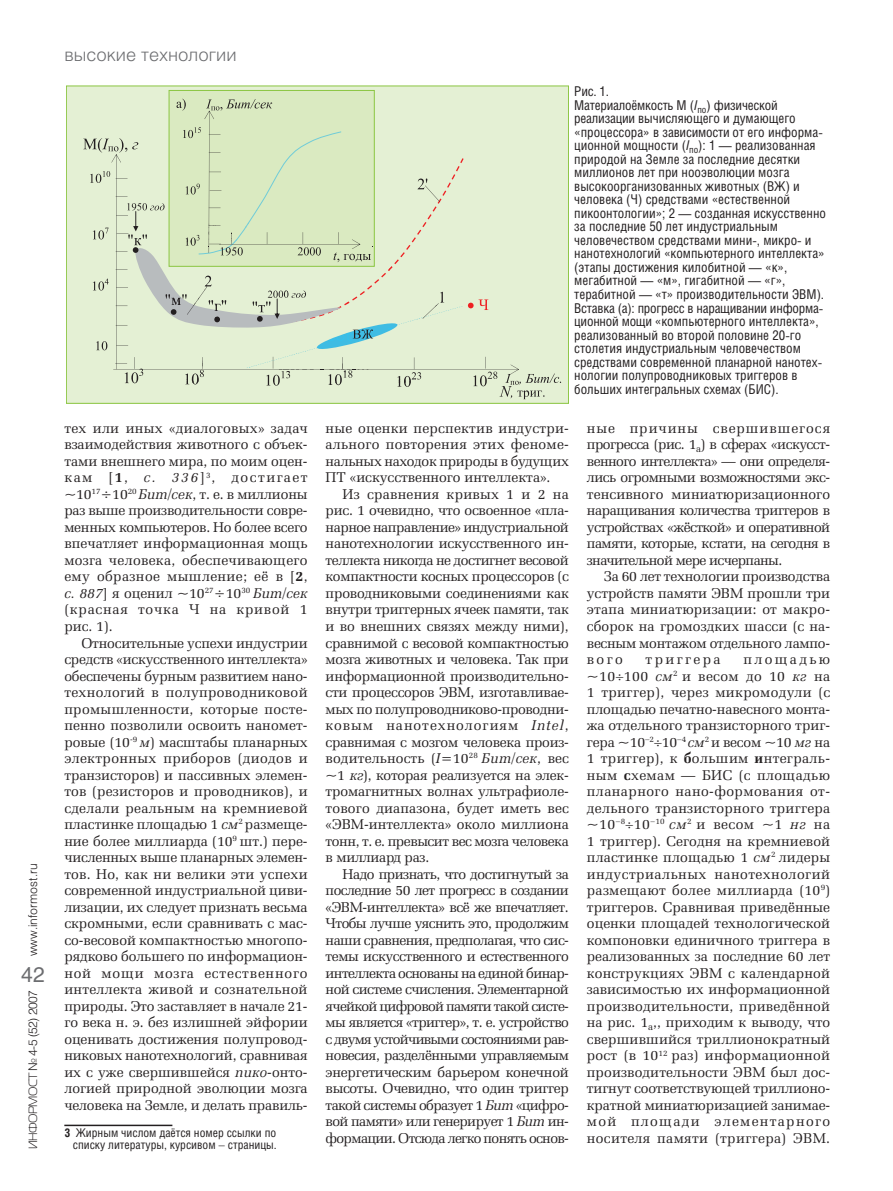
<style>
.page{position:relative;width:893px;height:1191px;background:#fff}
.page>*{position:absolute;margin:0;border:0;box-sizing:border-box;transform-origin:0 0}
.t1{font:21px "Helios";color:#6c6d70}
.t2{font:300 18px "Helios";color:#6c6d70}
.t3{font:14.25px/16.5px "Zapf Elliptical 711 CBT";letter-spacing:-.01em;color:#231f20;text-align:justify}
.t4{font:14.25px "Zapf Elliptical 711 CBT";letter-spacing:.165em;color:#231f20}
.t5{font:13.5px/13.5px "Helios Cond";color:#231f20}
.t6{font:12px/12px "Helios Cond";color:#231f20;text-align:right}
.t7{font:300 12px "Helios";color:#231f20}
.s1{font-family:"Magistral C";font-weight:400}
.s2{font-weight:700}
.s3{font-style:italic}
</style>
<div class="page">
<hr style="left:64px;top:1124px;width:108px;height:1px;background:#231f20">
<div style="left:66px;top:86px;width:502px;height:317px;background:#e4f0d4"></div>
<div style="left:66px;top:86px;width:503px;height:317px;border:1px solid #8bc642"></div>
<div style="left:169px;top:90px;width:205px;height:176px;background:#daeac1;border:1px solid #8bc642"></div>
<svg style="left:83px;top:99px;width:478px;height:300px"></svg>
<p class="t7" style="left:28px;top:956px;width:94px;rotate:-90deg">www.informost.ru</p>
<h1 class="t1" style="left:21px;top:966px;width:25px">42</h1>
<p class="t7" style="left:29px;top:1149px;width:161px;rotate:-90deg"><span class="s1">ИНФОРМОСТ</span> № 4-5 (52) 2007</p>
<p class="t2" style="left:64px;top:48px;width:174px">высокие технологии</p>
<p class="t3" style="left:64px;top:421px;width:245px">тех или иных «диалоговых» задач взаимодействия животного с объек&shy;тами внешнего мира, по моим оцен&shy;кам [<span class="s2">1</span>, <span class="s3">с. 336</span>]<sup>3</sup>, достигает ~10<sup>17</sup>÷10<sup>20</sup> <span class="s3">Бит/сек</span>, т. е. в миллионы раз выше производительности совре&shy;менных компьютеров. Но более всего впечатляет информационная мощь мозга человека, обеспечивающего ему образное мышление; её в [<span class="s2">2</span>, <span class="s3">с. 887</span>] я оценил ~10<sup>27</sup>÷10<sup>30</sup> <span class="s3">Бит/сек </span>(красная точка Ч на кривой 1 рис. 1).</p>
<p class="t3" style="left:64px;top:635px;width:245px;text-indent:17px">Относительные успехи индустрии средств «искусственного интеллекта» обеспечены бурным развитием нано&shy;технологий в полупроводниковой промышленности, которые посте&shy;пенно позволили освоить наномет&shy;ровые (10<sup>-9</sup> <span class="s3">м</span>) масштабы планарных электронных приборов (диодов и транзисторов) и пассивных элемен&shy;тов (резисторов и проводников), и сделали реальным на кремниевой пластинке площадью 1 <span class="s3">см</span><sup>2</sup> размеще&shy;ние более миллиарда (10<sup>9</sup> шт.) пере&shy;численных выше планарных элемен&shy;тов. Но, как ни велики эти успехи современной индустриальной циви&shy;лизации, их следует признать весьма скромными, если сравнивать с мас&shy;со-весовой компактностью многопо&shy;рядково большего по информацион&shy;ной мощи мозга естественного интеллекта живой и сознательной природы. Это заставляет в начале 21- го века н. э. без излишней эйфории оценивать достижения полупровод&shy;никовых нанотехнологий, сравнивая их с уже свершившейся <span class="s3">пико</span>-онто&shy;логией природной эволюции мозга человека на Земле, и делать правиль-</p>
<p class="t6" style="left:64px;top:1127px;width:214px"><span class="s2">3</span> Жирным числом даётся номер ссылки по списку литературы, курсивом − страницы.</p>
<p class="t5" style="left:574px;top:86px;width:253px">Рис. 1.<br>Материалоёмкость М (<span class="s3">I</span><sub>по</sub>) физической реализации вычисляющего и думающего «процессора» в зависимости от его информа&shy;ционной мощности (<span class="s3">I</span><sub>по</sub>): 1 — реализованная природой на Земле за последние десятки миллионов лет при нооэволюции мозга высокоорганизованных животных (ВЖ) и человека (Ч) средствами «естественной пикоонтологии»; 2 — созданная искусственно за последние 50 лет индустриальным человечеством средствами мини-, микро- и нанотехнологий «компьютерного интеллекта» (этапы достижения килобитной — «к», мегабитной — «м», гигабитной — «г», терабитной — «т» производительности ЭВМ).<br>Вставка (а): прогресс в наращивании информа&shy;ционной мощи «компьютерного интеллекта», реализованный во второй половине 20-го столетия индустриальным человечеством средствами современной планарной нанотех&shy;нологии полупроводниковых триггеров в больших интегральных схемах (БИС).</p>
<p class="t3" style="left:325px;top:421px;width:245px">ные оценки перспектив индустри&shy;ального повторения этих феноме&shy;нальных находок природы в будущих ПТ «искусственного интеллекта».</p>
<p class="t3" style="left:325px;top:487px;width:245px;text-indent:17px">Из сравнения кривых 1 и 2 на рис. 1 очевидно, что освоенное «пла&shy;нарное направление» индустриальной нанотехнологии искусственного ин&shy;теллекта никогда не достигнет весовой компактности косных процессоров (с проводниковыми соединениями как внутри триггерных ячеек памяти, так и во внешних связях между ними), сравнимой с весовой компактностью мозга животных и человека. Так при информационной производительно&shy;сти процессоров ЭВМ, изготавливае&shy;мых по полупроводниково-проводни&shy;ковым нанотехнологиям <span class="s3">Intel</span>, сравнимая с мозгом человека произ&shy;водительность (<span class="s3">I</span>=10<sup>28</sup> <span class="s3">Бит/сек</span>, вес ~1 <span class="s3">кг</span>), которая реализуется на элек&shy;тромагнитных волнах ультрафиоле&shy;тового диапазона, будет иметь вес «ЭВМ-интеллекта» около миллиона тонн, т. е. превысит вес мозга человека в миллиард раз.</p>
<p class="t3" style="left:325px;top:866px;width:245px;text-indent:17px">Надо признать, что достигнутый за последние 50 лет прогресс в создании «ЭВМ-интеллекта» всё же впечатляет.<br>Чтобы лучше уяснить это, продолжим наши сравнения, предполагая, что сис&shy;темы искусственного и естественного интеллекта основаны на единой бинар&shy;ной системе счисления. Элементарной ячейкой цифровой памяти такой систе&shy;мы является «триггер», т. е. устройство с двумя устойчивыми состояниями рав&shy;новесия, разделёнными управляемым энергетическим барьером конечной высоты. Очевидно, что один триггер такой системы образует 1 <span class="s3">Бит</span> «цифро&shy;вой памяти» или генерирует 1 <span class="s3">Бит</span> ин&shy;формации. Отсюда легко понять основ-</p>
<p class="t3" style="left:587px;top:421px;width:245px">ные причины свершившегося прогресса (рис. 1<sub>а</sub>) в сферах «искусст&shy;венного интеллекта» — они определя&shy;лись огромными возможностями экс&shy;тенсивного миниатюризационного наращивания количества триггеров в устройствах «жёсткой» и оперативной памяти, которые, кстати, на сегодня в значительной мере исчерпаны.</p>
<p class="t3" style="left:587px;top:569px;width:245px;text-indent:17px">За 60 лет технологии производства устройств памяти ЭВМ прошли три этапа миниатюризации: от макро&shy;сборок на громоздких шасси (с на&shy;весным монтажом отдельного лампо&shy;вого</p>
<p class="t4" style="left:645px;top:653px;width:76px">триггера</p>
<p class="t3" style="left:587px;top:652px;width:245px;text-indent:156px">площадью ~10 100 <span class="s3">см</span><sup>2</sup> и весом до 10 <span class="s3">кг</span> на 1 триггер), через микромодули (с площадью печатно-навесного монта&shy;жа отдельного транзисторного триг&shy;гера ~10−<sup>2</sup> 10−<sup>4</sup> <span class="s3">см</span><sup>2</sup> и весом ~10 <span class="s3">мг</span> на 1 триггер), к <span class="s2">б</span>ольшим <span class="s2">и</span>нтеграль&shy;ным <span class="s2">с</span>хемам — БИС (с площадью планарного нано-формования от&shy;дельного транзисторного триггера ~10−<sup>8</sup> 10−<sup>10</sup> <span class="s3">см</span><sup>2</sup> и весом ~1 <span class="s3">нг</span> на 1 триггер). Сегодня на кремниевой пластинке площадью 1 <span class="s3">см</span><sup>2</sup> лидеры индустриальных нанотехнологий размещают более миллиарда (10<sup>9</sup>) триггеров. Сравнивая приведённые оценки площадей технологической компоновки единичного триггера в реализованных за последние 60 лет конструкциях ЭВМ с календарной зависимостью их информационной производительности, приведённой на рис. 1<sub>а</sub>,, приходим к выводу, что свершившийся триллионократный рост (в 10<sup>12</sup> раз) информационной производительности ЭВМ был дос&shy;тигнут соответствующей триллионо&shy;кратной миниатюризацией занимае&shy;мой площади элементарного носителя памяти (триггера) ЭВМ.</p>
</div>
